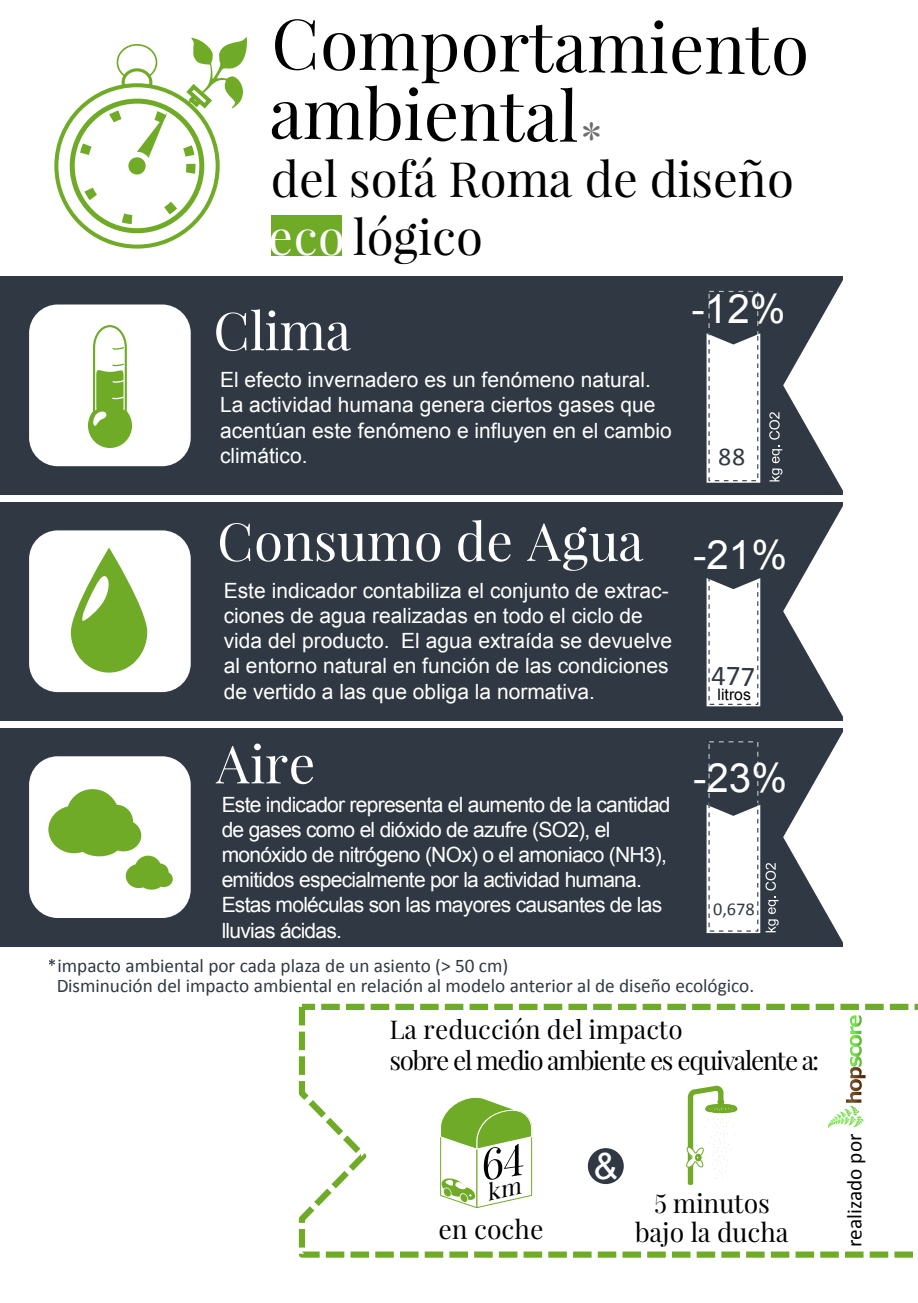
<style>
.page{position:relative;width:918px;height:1303px;background:#fff}
.page>*{position:absolute;margin:0;border:0;box-sizing:border-box;transform-origin:0 0}
.t1{font:69.48px/70.4px "Playfair Display";color:#000}
.t2{font:52.5px "Playfair Display";color:#fff}
.t3{font:48.48px/58.3px "Playfair Display";color:#000}
.t4{font:43.75px "Playfair Display";color:#6c6c6c}
.t5{font:40.25px "Arial";color:#fff}
.t6{font:36.23px "Arial";color:#fff}
.t7{font:26.25px/28px "Playfair Display";color:#000;text-align:center}
.t8{font:25.9px/31px "Playfair Display";letter-spacing:-.05em;color:#000}
.t9{font:21.35px "Calibri";color:#000}
.t10{font:21px/25.2px "Arial";color:#fff}
.t11{font:21px/25.2px "Arial";letter-spacing:-.035em;color:#fff}
.t12{font:19.25px "Calibri";color:#303943}
.t13{font:18.2px "Calibri";color:#303943}
.t14{font:15.75px "Arial";color:#000}
.s1{color:#fff}
</style>
<div class="page">
<div style="left:0;top:728px;width:842px;height:218px;background:#303943"></div>
<div style="left:0;top:502px;width:842px;height:218px;background:#303943"></div>
<svg style="left:783px;top:502px;width:60px;height:218px"></svg>
<div style="left:0;top:276px;width:842px;height:218px;background:#303943"></div>
<svg style="left:56px;top:85px;width:162px;height:161px"></svg>
<svg style="left:72px;top:101px;width:130px;height:130px"></svg>
<svg style="left:82px;top:37px;width:165px;height:193px"></svg>
<svg style="left:126px;top:154px;width:22px;height:23px"></svg>
<div style="left:123px;top:152px;width:28px;height:28px;border:5px solid #fff;border-radius:50%"></div>
<div style="left:271px;top:215px;width:70px;height:40px;background:#70ab27"></div>
<svg style="left:298px;top:1003px;width:620px;height:255px"></svg>
<img style="left:819px;top:1006px;width:55px;height:125px">
<div style="left:29px;top:304px;width:162px;height:162px;background:#fff;border-radius:29px"></div>
<svg style="left:88px;top:325px;width:44px;height:123px"></svg>
<div style="left:29px;top:756px;width:162px;height:161px;background:#fff;border-radius:29px"></div>
<svg style="left:48px;top:789px;width:125px;height:100px"></svg>
<div style="left:708px;top:291px;width:50px;height:190px;border:1px dashed #bcbcbc"></div>
<div style="left:29px;top:530px;width:162px;height:162px;background:#fff;border-radius:29px"></div>
<svg style="left:70px;top:548px;width:78px;height:125px"></svg>
<div style="left:588px;top:1147px;width:36px;height:36px;background:#303943;border-radius:50%"></div>
<svg style="left:686px;top:1084px;width:51px;height:101px"></svg>
<svg style="left:769px;top:276px;width:74px;height:218px"></svg>
<svg style="left:706px;top:728px;width:137px;height:218px"></svg>
<svg style="left:706px;top:333px;width:54px;height:149px;background:#eeeff0"></svg>
<svg style="left:706px;top:578px;width:54px;height:128px;background:#eeeff0"></svg>
<svg style="left:440px;top:1096px;width:92px;height:112px"></svg>
<h1 class="t1" style="left:272px;top:3px;width:540px;rotate:1deg">Comportamiento ambiental</h1>
<h3 class="t3" style="left:269px;top:147px;width:526px">del sofá Roma de diseño <span class="s1">eco</span> lógico</h3>
<h3 class="t4" style="left:581px;top:106px;width:21px">*</h3>
<h2 class="t2" style="left:213px;top:293px;width:140px">Clima</h2>
<p class="t10" style="left:220px;top:367px;width:453px">El efecto invernadero es un fenómeno natural.<br>La actividad humana genera ciertos gases que acentúan este fenómeno e influyen en el cambio climático.</p>
<h3 class="t5" style="left:691px;top:282px;width:95px">-12%</h3>
<h2 class="t2" style="left:217px;top:504px;width:429px">Consumo de Agua</h2>
<p class="t10" style="left:224px;top:578px;width:450px">Este indicador contabiliza el conjunto de extrac&shy;ciones de agua realizadas en todo el ciclo de vida del producto. El agua extraída se devuelve al entorno natural en función de las condiciones de vertido a las que obliga la normativa.</p>
<h2 class="t2" style="left:215px;top:726px;width:102px">Aire</h2>
<p class="t11" style="left:222px;top:791px;width:450px">Este indicador representa el aumento de la cantidad de gases como el dióxido de azufre (SO2), el monóxido de nitrógeno (NOx) o el amoniaco (NH3), emitidos especialmente por la actividad humana.<br>Estas moléculas son las mayores causantes de las lluvias ácidas.</p>
<p class="t12" style="left:48px;top:953px;width:462px">*impacto ambiental por cada plaza de un asiento (&gt; 50 cm)</p>
<h3 class="t5" style="left:693px;top:529px;width:95px">-21%</h3>
<p class="t14" style="left:717px;top:684px;width:35px">litros</p>
<h3 class="t5" style="left:693px;top:751px;width:95px">-23%</h3>
<p class="t13" style="left:713px;top:897px;width:43px;rotate:1deg">0,678</p>
<p class="t12" style="left:56px;top:973px;width:699px">Disminución del impacto ambiental en relación al modelo anterior al de diseño ecológico.</p>
<p class="t8" style="left:390px;top:1012px;width:430px">La reducción del impacto<br>sobre el medio ambiente es equivalente a:</p>
<p class="t7" style="left:438px;top:1213px;width:107px">en coche</p>
<h3 class="t6" style="left:593px;top:1142px;width:26px">&amp;</h3>
<p class="t7" style="left:635px;top:1188px;width:155px">5 minutos bajo la ducha</p>
<p class="t9" style="left:841px;top:1246px;width:114px;rotate:-90deg">realizado por</p>
</div>
